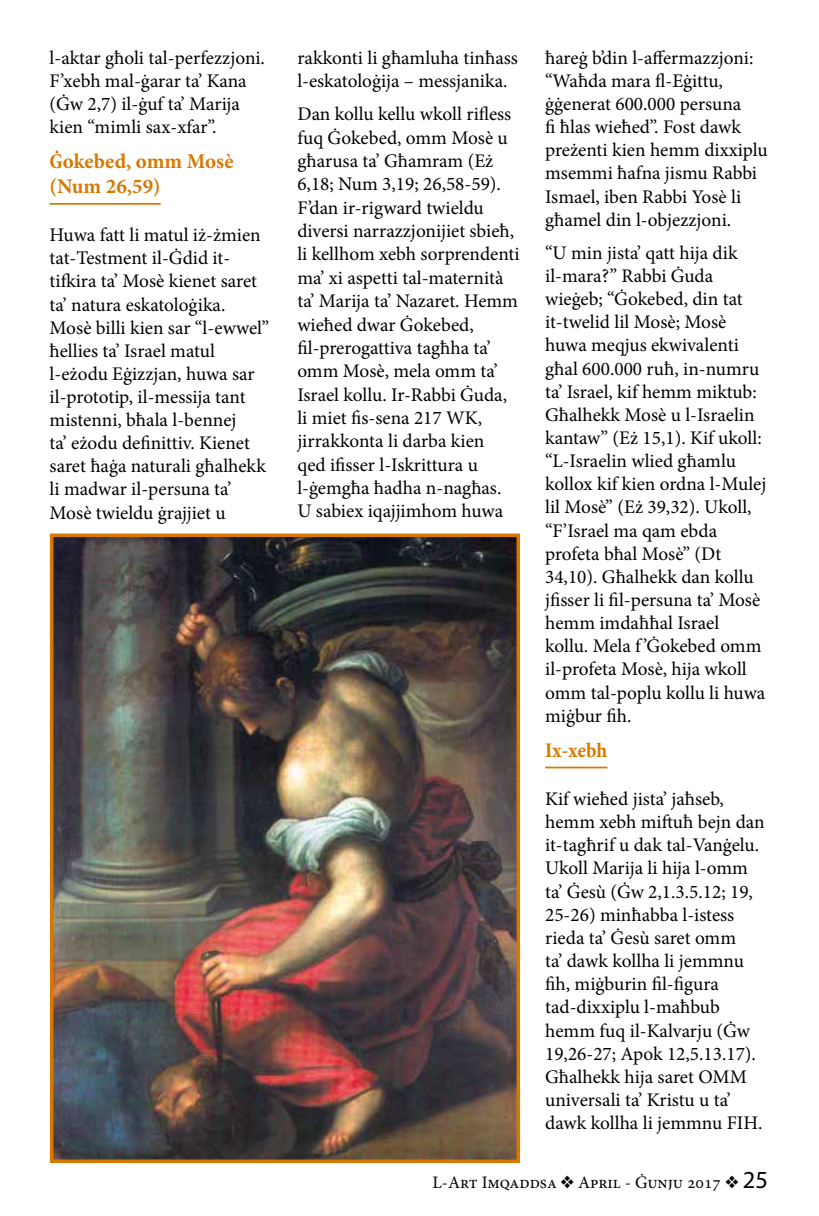
<style>
.page{position:relative;width:819px;height:1216px;background:#fff}
.page>*{position:absolute;margin:0;border:0;box-sizing:border-box;transform-origin:0 0}
.t1{font:700 21px/25.2px "Minion Pro";color:#d77900}
.t2{font:700 condensed 21px "Minion Pro";letter-spacing:-.005em;color:#d77900}
.t3{font:19.25px/23.1px "Minion Pro";letter-spacing:-.005em;color:#000}
.t4{font:17.5px "Minion Pro";color:#000}
.s1{font-stretch:condensed}
.s2{font-family:"Myriad Pro";font-size:24.5px}
</style>
<div class="page">
<hr style="left:50px;top:203px;width:111px;height:2px;background:#d77900">
<hr style="left:545px;top:766px;width:62px;height:2px;background:#d77900">
<img style="left:55px;top:538px;width:460px;height:619px">
<div style="left:50px;top:533px;width:470px;height:629px;border:4px solid #d77900"></div>
<div style="left:421px;top:1158px;width:357px;height:45px;background:#fff"></div>
<p class="t3" style="left:50px;top:46px;width:217px">l-aktar għoli tal-perfezzjoni.<br>F’xebh mal-ġarar ta’ Kana (Ġw 2,7) il-ġuf ta’ Marija kien “mimli sax-xfar”.</p>
<p class="t1" style="left:50px;top:148px;width:185px"><span class="s1">Ġ</span>okebed, omm Mosè (Num 26,59)</p>
<p class="t3" style="left:50px;top:224px;width:221px">Huwa fatt li matul iż-żmien tat-Testment il-Ġdid it&shy;tifkira ta’ Mosè kienet saret ta’ natura eskatoloġika.<br>Mosè billi kien sar “l-ewwel” ħellies ta’ Israel matul l-eżodu Eġizzjan, huwa sar il-prototip, il-messija tant mistenni, bħala l-bennej<br>ta’ eżodu definittiv. Kienet saret ħaġa naturali għalhekk li madwar il-persuna ta’<br>Mosè twieldu ġrajjiet u</p>
<p class="t3" style="left:545px;top:46px;width:224px">ħareġ b’din l-affermazzjoni: “Waħda mara fl-Eġittu, ġġenerat 600.000 persuna<br>fi ħlas wieħed”. Fost dawk preżenti kien hemm dixxiplu msemmi ħafna jismu Rabbi<br>Ismael, iben Rabbi Yosè li għamel din l-objezzjoni.</p>
<p class="t3" style="left:545px;top:241px;width:223px">“U min jista’ qatt hija dik il-mara?” Rabbi Ġuda wieġeb; “Ġokebed, din tat it-twelid lil Mosè; Mosè huwa meqjus ekwivalenti għal 600.000 ruħ, in-numru ta’ Israel, kif hemm miktub:<br>Għalhekk Mosè u l-Israelin kantaw” (Eż 15,1). Kif ukoll: “L-Israelin wlied għamlu kollox kif kien ordna l-Mulej lil Mosè” (Eż 39,32). Ukoll, “F’Israel ma qam ebda profeta bħal Mosè” (Dt<br>34,10). Għalhekk dan kollu jfisser li fil-persuna ta’ Mosè hemm imdaħħal Israel kollu. Mela f ’Ġokebed omm il-profeta Mosè, hija wkoll omm tal-poplu kollu li huwa miġbur fih.</p>
<p class="t2" style="left:545px;top:735px;width:64px">Ix-xebh</p>
<p class="t3" style="left:545px;top:787px;width:221px">Kif wieħed jista’ jaħseb, hemm xebh miftuħ bejn dan it-tagħrif u dak tal-Vanġelu.<br>Ukoll Marija li hija l-omm ta’ Ġesù (Ġw 2,1.3.5.12; 19,<br>25-26) minħabba l-istess rieda ta’ Ġesù saret omm<br>ta’ dawk kollha li jemmnu fih, miġburin fil-figura tad-dixxiplu l-maħbub hemm fuq il-Kalvarju (Ġw<br>19,26-27; Apok 12,5.13.17).<br>Għalhekk hija saret OMM universali ta’ Kristu u ta’ dawk kollha li jemmnu FIH.</p>
<p class="t4" style="left:432px;top:1170px;width:337px">L-Art Imqaddsa ❖ April - Ġunju 2017 ❖ <span class="s2">25</span></p>
<p class="t3" style="left:297px;top:46px;width:222px">rakkonti li għamluha tinħass l-eskatoloġija – messjanika.</p>
<p class="t3" style="left:297px;top:103px;width:224px">Dan kollu kellu wkoll rifless fuq Ġokebed, omm Mosè u għarusa ta’ Għamram (Eż<br>6,18; Num 3,19; 26,58-59).<br>F’dan ir-rigward twieldu diversi narrazzjonijiet sbieħ, li kellhom xebh sorprendenti ma’ xi aspetti tal-maternità ta’ Marija ta’ Nazaret. Hemm wieħed dwar Ġokebed, fil-prerogattiva tagħha ta’ omm Mosè, mela omm ta’<br>Israel kollu. Ir-Rabbi Ġuda, li miet fis-sena 217 WK, jirrakkonta li darba kien<br>qed ifisser l-Iskrittura u l-ġemgħa ħadha n-nagħas.<br>U sabiex iqajjimhom huwa</p>
</div>
